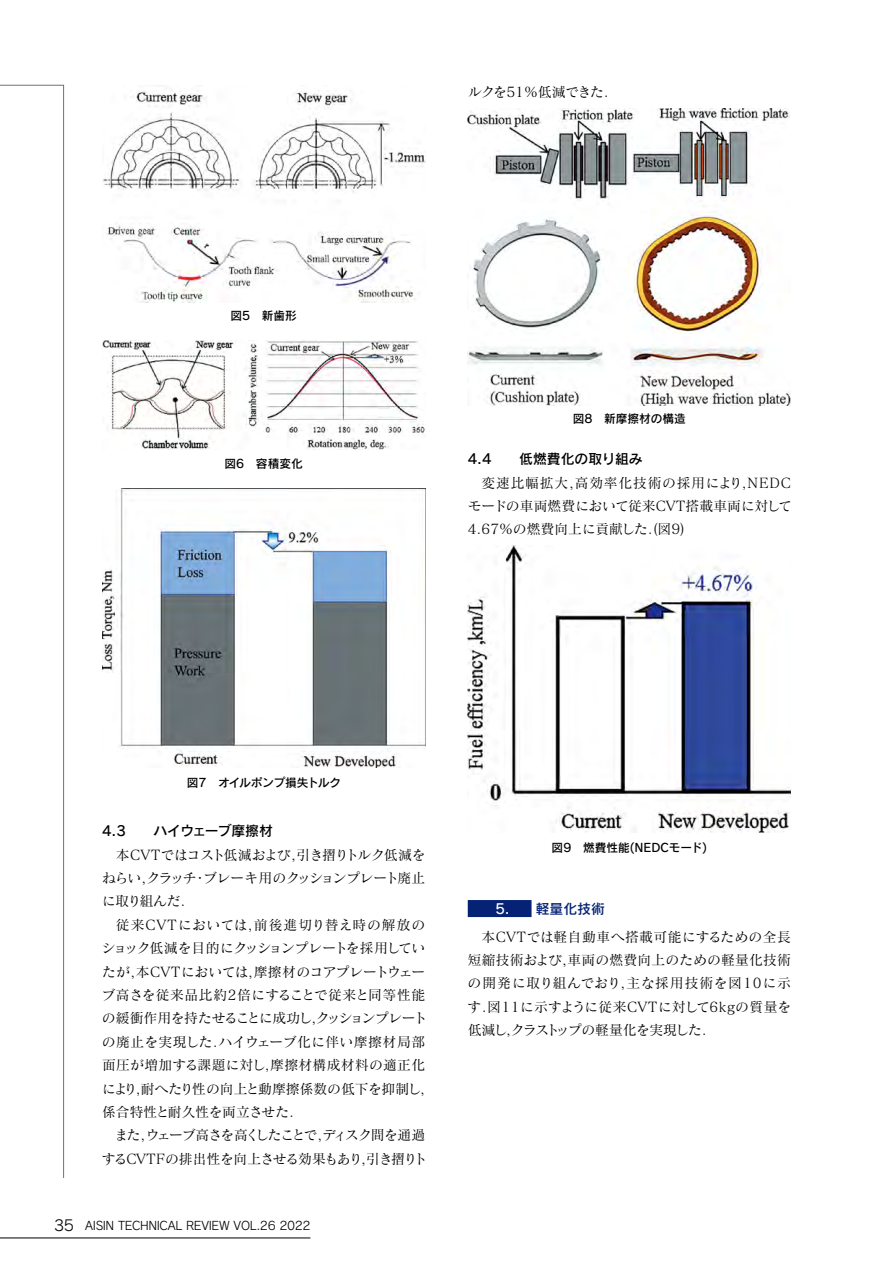
<style>
.page{position:relative;width:893px;height:1263px;background:#fff}
.page>*{position:absolute;margin:0;border:0;box-sizing:border-box;transform-origin:0 0}
.t1{font:13.8px/23.4px "Matisse Pro M";letter-spacing:-.005em;color:#000;text-align:justify}
.t2{font:13.8px/23.4px "Matisse Pro M";letter-spacing:-.095em;color:#000;text-align:right}
.t3{font:13.8px "Rodin Pro DB";letter-spacing:-.025em;color:#000}
.t4{font:13.8px "Rodin Pro DB";color:#000}
.t5{font:13.8px "Matisse Pro M";letter-spacing:-.03em;color:#000}
.t6{font:13.8px "Rodin Pro DB";color:#052275}
.t7{font:11.7px "Rodin Pro N DB";color:#000}
.t8{font:11.7px "Rodin Pro M";letter-spacing:-.03em;color:#000}
.t9{font:11.7px "Rodin Pro N DB";letter-spacing:-.03em;color:#000}
.s1{font-size:14.85px}
.s2{color:#fff}
</style>
<div class="page">
<svg style="left:0;top:85px;width:64px;height:1093px"></svg>
<img style="left:103px;top:85px;width:322px;height:217px">
<img style="left:102px;top:340px;width:323px;height:110px">
<img style="left:102px;top:488px;width:323px;height:280px">
<div style="left:468px;top:900px;width:63px;height:17px;background:#052275"></div>
<img style="left:468px;top:108px;width:323px;height:297px">
<img style="left:468px;top:546px;width:323px;height:287px">
<hr style="left:0;top:1237px;width:310px;height:1px;background:#000">
<p class="t7" style="left:230px;top:308px;width:68px">図5　新歯形</p>
<p class="t7" style="left:225px;top:455px;width:80px">図6　容積変化</p>
<p class="t5" style="left:468px;top:83px;width:142px">ルクを51%低減できた.</p>
<p class="t7" style="left:573px;top:411px;width:115px">図8　新摩擦材の構造</p>
<p class="t4" style="left:468px;top:450px;width:176px">4.4　　低燃費化の取り組み</p>
<p class="t1" style="left:468px;top:470px;width:326px;text-indent:14px">変速比幅拡大,高効率化技術の採用により,NEDCモードの車両燃費において従来CVT搭載車両に対して4.67%の燃費向上に貢献した.(図9)</p>
<p class="t9" style="left:187px;top:775px;width:155px">図7　オイルポンプ損失トルク</p>
<p class="t3" style="left:102px;top:822px;width:172px">4.3　　ハイウェーブ摩擦材</p>
<p class="t1" style="left:102px;top:842px;width:325px;text-indent:14px">本CVTではコスト低減および,引き摺りトルク低減をねらい,クラッチ・ブレーキ用のクッションプレート廃止に取り組んだ.</p>
<p class="t1" style="left:101px;top:913px;width:328px;text-align:left;text-indent:14px">従来CVTにおいては,前後進切り替え時の解放のショック低減を目的にクッションプレートを採用していたが,本CVTにおいては,摩擦材のコアプレートウェーブ高さを従来品比約2倍にすることで従来と同等性能の緩衝作用を持たせることに成功し,クッションプレートの廃止を実現した.ハイウェーブ化に伴い摩擦材局部面圧が増加する課題に対し,摩擦材構成材料の適正化により,耐へたり性の向上と動摩擦係数の低下を抑制し,係合特性と耐久性を両立させた.</p>
<p class="t2" style="left:102px;top:1123px;width:327px">また,ウェーブ高さを高くしたことで,ディスク間を通過するCVTFの排出性を向上させる効果もあり,引き摺りト</p>
<p class="t8" style="left:54px;top:1218px;width:258px"><span class="s1">35</span> AISIN TECHNICAL REVIEW VOL.26 2022</p>
<p class="t7" style="left:552px;top:840px;width:157px">図9　燃費性能(NEDCモード)</p>
<p class="t6" style="left:495px;top:900px;width:111px"><span class="s2">5.</span> 軽量化技術</p>
<p class="t1" style="left:468px;top:924px;width:325px;text-indent:14px">本CVTでは軽自動車へ搭載可能にするための全長短縮技術および,車両の燃費向上のための軽量化技術の開発に取り組んでおり,主な採用技術を図10に示す.図11に示すように従来CVTに対して6kgの質量を低減し,クラストップの軽量化を実現した.</p>
</div>
